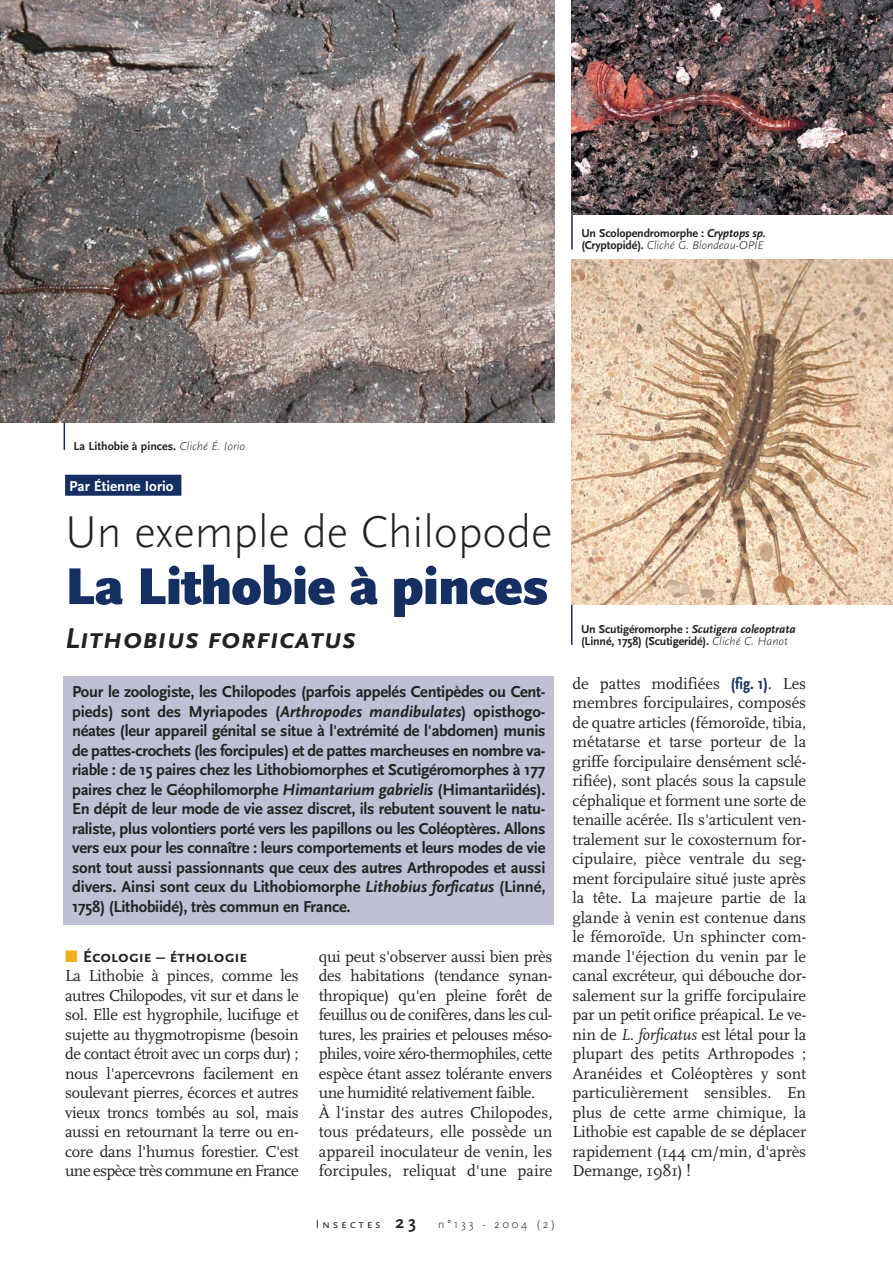
<style>
.page{position:relative;width:893px;height:1263px;background:#fff}
.page>*{position:absolute;margin:0;border:0;box-sizing:border-box;transform-origin:0 0}
.t1{font:900 54px "Scala Sans";letter-spacing:-.015em;color:#162f63}
.t2{font:300 46.5px "Scala Sans";color:#20231e}
.t3{font:italic 700 30px "Scala Sans Caps";color:#20231e}
.t4{font:16.5px/19.5px "Scala";letter-spacing:-.02em;color:#20231e}
.t5{font:700 16.5px/19.5px "Scala Sans";letter-spacing:-.015em;color:#20231e;text-align:justify}
.t6{font:700 15px "Scala Sans";color:#fff}
.t7{font:700 12px/12px "Scala Sans";letter-spacing:-.01em;color:#20231e}
.t8{font:300 12px "Scala Sans";letter-spacing:.22em;color:#20231e}
.s1{font-style:italic}
.s2{font-weight:300;font-style:italic}
.s3{color:#162f63}
.s4{color:#f1af18}
.s5{font-family:"Scala Sans Caps";font-weight:700}
.s6{font-family:"Scala Sans Caps";font-weight:400}
.s7{font-weight:700;font-size:18px}
.s8{font-family:"Scala Sans";font-weight:700;font-stretch:condensed;color:#162f63}
</style>
<div class="page">
<hr style="left:571px;top:200px;width:2px;height:49px;background:#162f63">
<hr style="left:571px;top:564px;width:1px;height:81px;background:#162f63">
<img style="left:571px;top:259px;width:322px;height:345px">
<hr style="left:64px;top:413px;width:1px;height:37px;background:#162f63">
<div style="left:65px;top:475px;width:116px;height:21px;background:#162f63"></div>
<div style="left:64px;top:676px;width:490px;height:249px;background:#bfbfd6"></div>
<img style="left:0;top:0;width:554px;height:422px">
<img style="left:571px;top:0;width:322px;height:215px">
<p class="t7" style="left:581px;top:228px;width:186px">Un Scolopendromorphe : <span class="s1">Cryptops sp. </span>(Cryptopidé). <span class="s2">Cliché G. Blondeau-OPIE</span></p>
<p class="t7" style="left:74px;top:441px;width:173px">La Lithobie à pinces. <span class="s2">Cliché É. Iorio</span></p>
<p class="t6" style="left:69px;top:481px;width:114px">Par Étienne Iorio <span class="s3">.</span></p>
<p class="t2" style="left:65px;top:513px;width:489px">Un exemple de Chilopode</p>
<p class="t1" style="left:65px;top:565px;width:485px">La Lithobie à pinces</p>
<p class="t3" style="left:65px;top:620px;width:292px">Lithobius forficatus</p>
<p class="t5" style="left:72px;top:684px;width:475px">Pour le zoologiste, les Chilopodes (parfois appelés Centipèdes ou Cent&shy;pieds) sont des Myriapodes (<span class="s1">Arthropodes mandibulates</span>) opisthogo&shy;néates (leur appareil génital se situe à l'extrémité de l'abdomen) munis de pattes-crochets (les forcipules) et de pattes marcheuses en nombre va&shy;riable : de 15 paires chez les Lithobiomorphes et Scutigéromorphes à 177 paires chez le Géophilomorphe <span class="s1">Himantarium gabrielis</span> (Himantariidés).<br>En dépit de leur mode de vie assez discret, ils rebutent souvent le natu&shy;raliste, plus volontiers porté vers les papillons ou les Coléoptères. Allons vers eux pour les connaître : leurs comportements et leurs modes de vie sont tout aussi passionnants que ceux des autres Arthropodes et aussi divers. Ainsi sont ceux du Lithobiomorphe <span class="s1">Lithobius forficatus</span> (Linné, 1758) (Lithobiidé), très commun en France.</p>
<p class="t4" style="left:65px;top:948px;width:235px"><span class="s4">■</span> <span class="s5">Écologie – éthologie<br></span>La Lithobie à pinces, comme les autres Chilopodes, vit sur et dans le sol. Elle est hygrophile, lucifuge et sujette au thygmotropisme (besoin de contact étroit avec un corps dur) ; nous l'apercevrons facilement en soulevant pierres, écorces et autres vieux troncs tombés au sol, mais aussi en retournant la terre ou en&shy;core dans l'humus forestier. C'est une espèce très commune en France</p>
<p class="t4" style="left:319px;top:948px;width:235px">qui peut s'observer aussi bien près des habitations (tendance synan&shy;thropique) qu'en pleine forêt de feuillus ou de conifères, dans les cul&shy;tures, les prairies et pelouses méso&shy;philes, voire xéro-thermophiles, cette espèce étant assez tolérante envers une humidité relativement faible.<br>À l'instar des autres Chilopodes, tous prédateurs, elle possède un appareil inoculateur de venin, les forcipules, reliquat d'une paire</p>
<p class="t8" style="left:316px;top:1219px;width:241px"><span class="s6">Insectes</span> <span class="s7">23</span> n°133 - 2004 (2)</p>
<p class="t7" style="left:581px;top:624px;width:216px">Un Scutigéromorphe : <span class="s1">Scutigera coleoptrata </span>(Linné, 1758) (Scutigeridé). <span class="s2">Cliché C. Hanot</span></p>
<p class="t4" style="left:572px;top:675px;width:235px;text-align:justify">de pattes modifiées <span class="s8">(fig. 1)</span>. Les membres forcipulaires, composés de quatre articles (fémoroïde, tibia, métatarse et tarse porteur de la griffe forcipulaire densément sclé&shy;rifiée), sont placés sous la capsule céphalique et forment une sorte de tenaille acérée. Ils s'articulent ven&shy;tralement sur le coxosternum for&shy;cipulaire, pièce ventrale du seg&shy;ment forcipulaire situé juste après la tête. La majeure partie de la glande à venin est contenue dans le fémoroïde. Un sphincter com&shy;mande l'éjection du venin par le canal excréteur, qui débouche dor&shy;salement sur la griffe forcipulaire par un petit orifice préapical. Le ve&shy;nin de <span class="s1">L. forficatus</span> est létal pour la plupart des petits Arthropodes ; Aranéides et Coléoptères y sont particulièrement sensibles. En plus de cette arme chimique, la Lithobie est capable de se déplacer rapidement (144 cm/min, d'après Demange, 1981) !</p>
</div>
